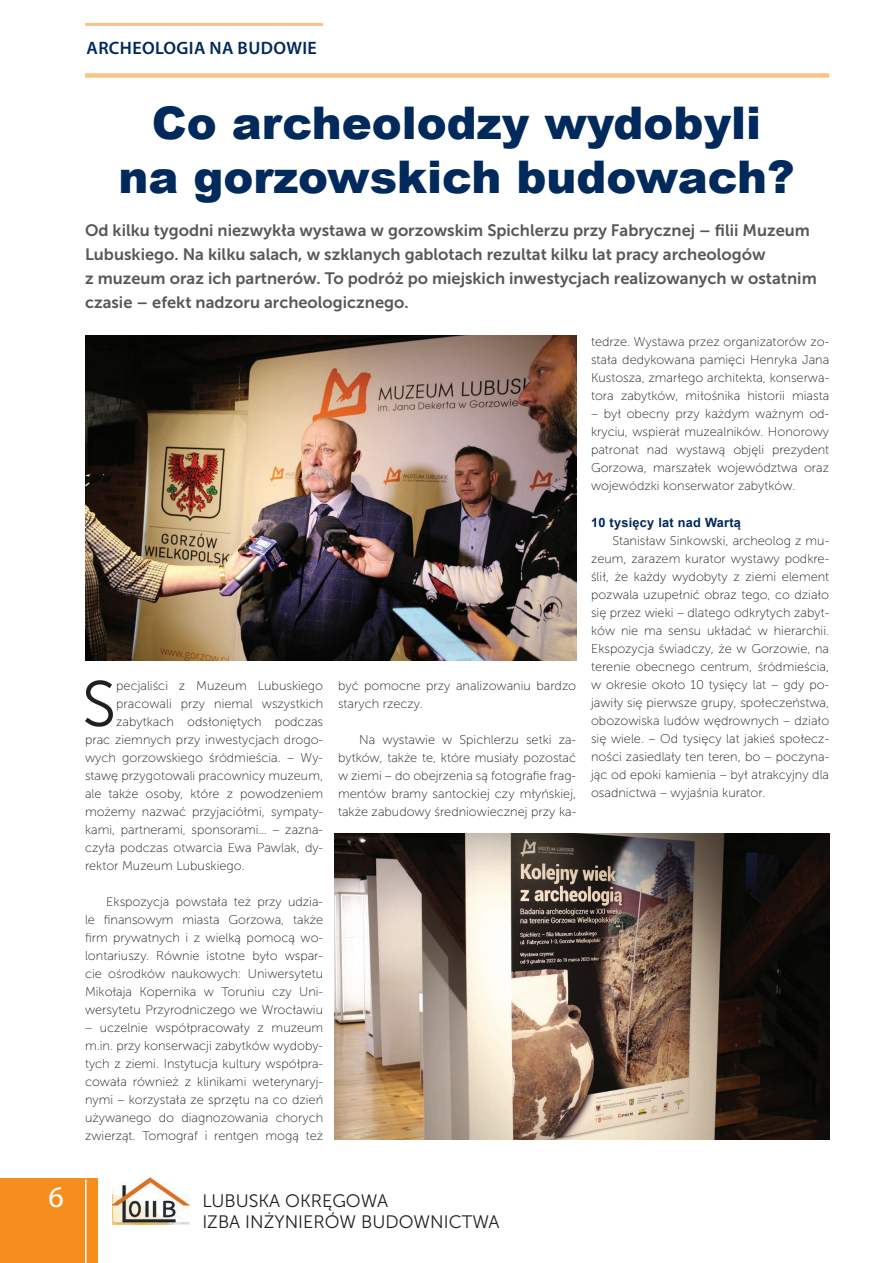
<style>
.page{position:relative;width:893px;height:1263px;background:#fff}
.page>*{position:absolute;margin:0;border:0;box-sizing:border-box;transform-origin:0 0}
.t1{font:63.9px "Museo Sans 300";color:#231f20}
.t2{font:900 45px/54px "Arial";color:#00295c;text-align:center}
.t3{font:30px "Myriad Pro";color:#fff}
.t4{font:18px/21.6px "Museo Sans 300";color:#231f20}
.t5{font:600 18px "Myriad Pro";letter-spacing:.02em;color:#00295c}
.t6{font:16.5px/24px "Museo Sans 700";color:#57585a}
.t7{font:12.75px/18px "Museo Sans 100";color:#231f20;text-align:justify}
.t8{font:700 12.75px "Arial";letter-spacing:.02em;color:#00295c}
</style>
<div class="page">
<img style="left:113px;top:1177px;width:77px;height:47px">
<div style="left:0;top:1178px;width:98px;height:85px;background:#f68e1e"></div>
<hr style="left:85px;top:1179px;width:2px;height:84px;background:#fff">
<hr style="left:85px;top:23px;width:238px;height:3px;background:#fcc287">
<div style="left:85px;top:73px;width:744px;height:5px;background:#fcc287"></div>
<img style="left:85px;top:336px;width:491px;height:324px">
<img style="left:335px;top:833px;width:494px;height:307px">
<h3 class="t3" style="left:48px;top:1179px;width:17px">6</h3>
<h3 class="t5" style="left:87px;top:36px;width:164px">ARCHEOLOGIA NA BUD</h3>
<h3 class="t5" style="left:273px;top:36px;width:45px">OWIE</h3>
<h2 class="t2" style="left:118px;top:94px;width:678px">Co archeolodzy wydobyli na gorzowskich budowach?</h2>
<p class="t6" style="left:85px;top:218px;width:733px">Od kilku tygodni niezwykła wystawa w gorzowskim Spichlerzu przy Fabrycznej – filii Muzeum Lubuskiego. Na kilku salach, w szklanych gablotach rezultat kilku lat pracy archeologów<br>z muzeum oraz ich partnerów. To podróż po miejskich inwestycjach realizowanych w ostatnim czasie – efekt nadzoru archeologicznego.</p>
<h1 class="t1" style="left:82px;top:669px;width:36px">S</h1>
<p class="t7" style="left:116px;top:677px;width:208px">pecjaliści z Muzeum Lubuskiego</p>
<p class="t7" style="left:116px;top:695px;width:208px">pracowali przy niemal wszystkich</p>
<p class="t7" style="left:116px;top:713px;width:208px">zabytkach odsłoniętych podczas</p>
<p class="t7" style="left:85px;top:731px;width:240px">prac ziemnych przy inwestycjach drogo-</p>
<p class="t7" style="left:85px;top:749px;width:240px">wych gorzowskiego śródmieścia. – Wy-</p>
<p class="t7" style="left:85px;top:767px;width:240px">stawę przygotowali pracownicy muzeum,</p>
<p class="t7" style="left:85px;top:785px;width:240px">ale także osoby, które z powodzeniem</p>
<p class="t7" style="left:85px;top:803px;width:240px">możemy nazwać przyjaciółmi, sympaty-</p>
<p class="t7" style="left:85px;top:821px;width:240px">kami, partnerami, sponsorami… – zazna-</p>
<p class="t7" style="left:85px;top:839px;width:240px">czyła podczas otwarcia Ewa Pawlak, dy-</p>
<p class="t7" style="left:85px;top:857px;width:161px">rektor Muzeum Lubuskiego.</p>
<p class="t7" style="left:85px;top:893px;width:240px;text-indent:21px">Ekspozycja powstała też przy udzia&shy;le finansowym miasta Gorzowa, także firm prywatnych i z wielką pomocą wo&shy;lontariuszy. Równie istotne było wspar&shy;cie ośrodków naukowych: Uniwersytetu Mikołaja Kopernika w Toruniu czy Uni&shy;wersytetu Przyrodniczego we Wrocławiu</p>
<p class="t7" style="left:85px;top:1019px;width:240px">– uczelnie współpracowały z muzeum m.in. przy konserwacji zabytków wydoby&shy;tych z ziemi. Instytucja kultury współpra&shy;cowała również z klinikami weterynaryj&shy;nymi – korzystała ze sprzętu na co dzień używanego do diagnozowania chorych zwierząt. Tomograf i rentgen mogą też</p>
<p class="t7" style="left:338px;top:677px;width:240px">być pomocne przy analizowaniu bardzo starych rzeczy.</p>
<p class="t7" style="left:338px;top:731px;width:240px;text-indent:21px">Na wystawie w Spichlerzu setki za&shy;bytków, także te, które musiały pozostać w ziemi – do obejrzenia są fotografie frag&shy;mentów bramy santockiej czy młyńskiej, także zabudowy średniowiecznej przy ka-</p>
<p class="t7" style="left:591px;top:332px;width:240px">tedrze. Wystawa przez organizatorów zo&shy;stała dedykowana pamięci Henryka Jana Kustosza, zmarłego architekta, konserwa&shy;tora zabytków, miłośnika historii miasta</p>
<p class="t7" style="left:591px;top:404px;width:240px">– był obecny przy każdym ważnym od&shy;kryciu, wspierał muzealników. Honorowy patronat nad wystawą objęli prezydent Gorzowa, marszałek województwa oraz wojewódzki konserwator zabytków.</p>
<p class="t8" style="left:591px;top:514px;width:151px">10 tysięcy lat nad Wartą</p>
<p class="t7" style="left:591px;top:532px;width:240px;text-indent:21px">Stanisław Sinkowski, archeolog z mu&shy;zeum, zarazem kurator wystawy podkre&shy;ślił, że każdy wydobyty z ziemi element pozwala uzupełnić obraz tego, co działo się przez wieki – dlatego odkrytych zabyt&shy;ków nie ma sensu układać w hierarchii.<br>Ekspozycja świadczy, że w Gorzowie, na terenie obecnego centrum, śródmieścia, w okresie około 10 tysięcy lat – gdy po&shy;jawiły się pierwsze grupy, społeczeństwa, obozowiska ludów wędrownych – działo się wiele. – Od tysięcy lat jakieś społecz&shy;ności zasiedlały ten teren, bo – poczyna&shy;jąc od epoki kamienia – był atrakcyjny dla osadnictwa – wyjaśnia kurator.</p>
<h3 class="t4" style="left:202px;top:1190px;width:299px">LUBUSKA OKRĘGOWA<br>IZBA INŻYNIERÓW BUDOWNICTWA</h3>
</div>
